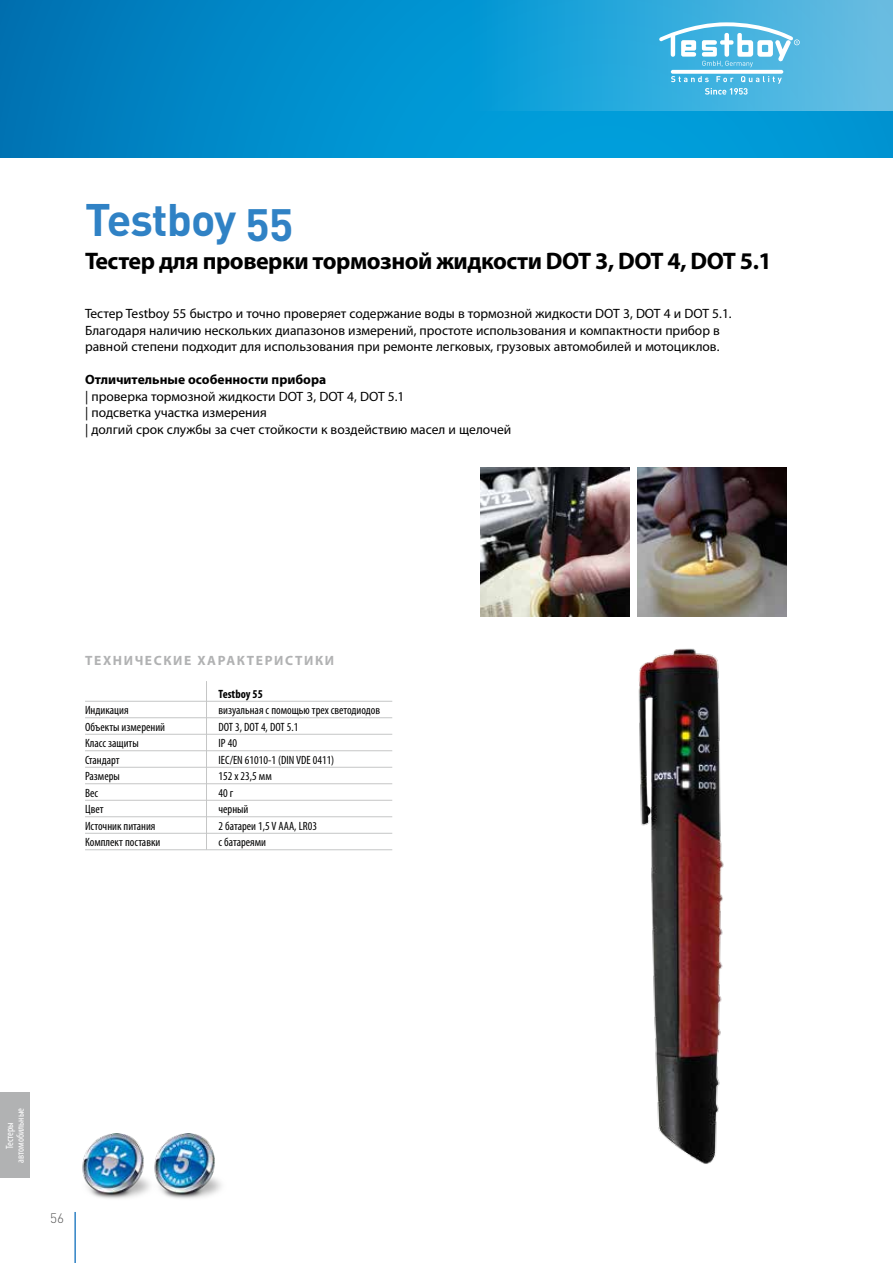
<style>
.page{position:relative;width:893px;height:1263px;background:#fff}
.page>*{position:absolute;margin:0;border:0;box-sizing:border-box;transform-origin:0 0}
.t1{font:45px "DIN Bold Alternate";letter-spacing:-.02em;color:#3082c5}
.t2{font:700 24px "Myriad Pro";letter-spacing:-.02em;color:#000}
.t3{font:13.5px/16.5px "Myriad Pro";color:#000}
.t4{font:700 13.5px "Myriad Pro";color:#000}
.t5{font:700 13.5px "Myriad Pro";letter-spacing:.12em;color:#b1b2b3}
.t6{font:300 13.5px "DIN";color:#565656}
.t7{font:condensed 12px "Myriad Pro";color:#000}
.t8{font:700 condensed 12px "Myriad Pro";color:#000}
.t9{font:condensed 10.5px/10.5px "Myriad Pro";color:#fff;text-align:center}
</style>
<div class="page">
<div style="left:0;top:0;width:893px;height:157px;background:linear-gradient(to right,#007ebd,#00a4e0)"></div>
<div style="left:468px;top:0;width:425px;height:111px;background:linear-gradient(to right,#009ad7,#6cc0e4)"></div>
<svg style="left:671px;top:70px;width:112px;height:4px"></svg>
<svg style="left:671px;top:76px;width:111px;height:19px;background:#59bce4"></svg>
<svg style="left:659px;top:22px;width:141px;height:45px"></svg>
<hr style="left:74px;top:1212px;width:2px;height:51px;background:#3082c5">
<img style="left:638px;top:648px;width:86px;height:516px">
<img style="left:158px;top:1133px;width:64px;height:66px">
<img style="left:82px;top:1133px;width:76px;height:66px">
<img style="left:638px;top:468px;width:149px;height:149px">
<img style="left:480px;top:468px;width:149px;height:149px">
<div style="left:0;top:1093px;width:30px;height:85px;background:#b1b2b3"></div>
<hr style="left:85px;top:701px;width:307px;height:1px;background:#c5c6c6">
<hr style="left:85px;top:717px;width:307px;height:1px;background:#c5c6c6">
<hr style="left:85px;top:734px;width:307px;height:1px;background:#c5c6c6">
<hr style="left:85px;top:750px;width:307px;height:1px;background:#c5c6c6">
<hr style="left:85px;top:767px;width:307px;height:1px;background:#c5c6c6">
<hr style="left:85px;top:783px;width:307px;height:1px;background:#c5c6c6">
<hr style="left:85px;top:800px;width:307px;height:1px;background:#c5c6c6">
<hr style="left:85px;top:816px;width:307px;height:1px;background:#c5c6c6">
<hr style="left:85px;top:833px;width:307px;height:1px;background:#c5c6c6">
<hr style="left:85px;top:849px;width:307px;height:1px;background:#c5c6c6">
<hr style="left:206px;top:681px;width:1px;height:169px;background:#c5c6c6">
<h1 class="t1" style="left:85px;top:190px;width:210px">Testboy 55</h1>
<h2 class="t2" style="left:85px;top:247px;width:688px">Тестер для проверки тормозной жидкости DOT 3, DOT 4, DOT 5.1</h2>
<p class="t3" style="left:85px;top:305px;width:647px">Тестер Testboy 55 быстро и точно проверяет содержание воды в тормозной жидкости DOT 3, DOT 4 и DOT 5.1.<br>Благодаря наличию нескольких диапазонов измерений, простоте использования и компактности прибор в равной степени подходит для использования при ремонте легковых, грузовых автомобилей и мотоциклов.</p>
<p class="t4" style="left:85px;top:372px;width:243px">Отличительные особенности прибора</p>
<p class="t3" style="left:85px;top:388px;width:428px">| проверка тормозной жидкости DOT 3, DOT 4, DOT 5.1<br>| подсветка участка измерения<br>| долгий срок службы за счет стойкости к воздействию масел и щелочей</p>
<p class="t5" style="left:85px;top:652px;width:133px">Технические хара</p>
<p class="t5" style="left:237px;top:652px;width:97px">ктеристи ки</p>
<p class="t8" style="left:219px;top:687px;width:46px">Testboy 55</p>
<p class="t7" style="left:85px;top:704px;width:45px">Индикация</p>
<p class="t7" style="left:219px;top:704px;width:163px">визуальная с помощью трех светодиодов</p>
<p class="t7" style="left:85px;top:720px;width:82px">Объекты измерений</p>
<p class="t7" style="left:219px;top:720px;width:81px">DOT 3, DOT 4, DOT 5.1</p>
<p class="t7" style="left:85px;top:737px;width:55px">Класс защиты</p>
<p class="t7" style="left:219px;top:737px;width:20px">IP 40</p>
<p class="t7" style="left:85px;top:753px;width:36px">Стандарт</p>
<p class="t7" style="left:219px;top:753px;width:117px">IEC/EN 61010-1 (DIN VDE 0411)</p>
<p class="t7" style="left:85px;top:770px;width:36px">Размеры</p>
<p class="t7" style="left:219px;top:770px;width:55px">152 x 23,5 мм</p>
<p class="t7" style="left:85px;top:786px;width:15px">Вес</p>
<p class="t7" style="left:219px;top:786px;width:16px">40 г</p>
<p class="t7" style="left:85px;top:803px;width:20px">Цвет</p>
<p class="t7" style="left:219px;top:803px;width:31px">черный</p>
<p class="t7" style="left:85px;top:819px;width:72px">Источник питания</p>
<p class="t7" style="left:219px;top:819px;width:100px">2 батареи 1,5 V AAA, LR03</p>
<p class="t7" style="left:85px;top:836px;width:77px">Комплект поставки</p>
<p class="t7" style="left:219px;top:836px;width:49px">с батареями</p>
<p class="t9" style="left:5px;top:1163px;width:56px;rotate:-90deg">Тестеры автомобильные</p>
<p class="t6" style="left:50px;top:1210px;width:15px">56</p>
</div>
